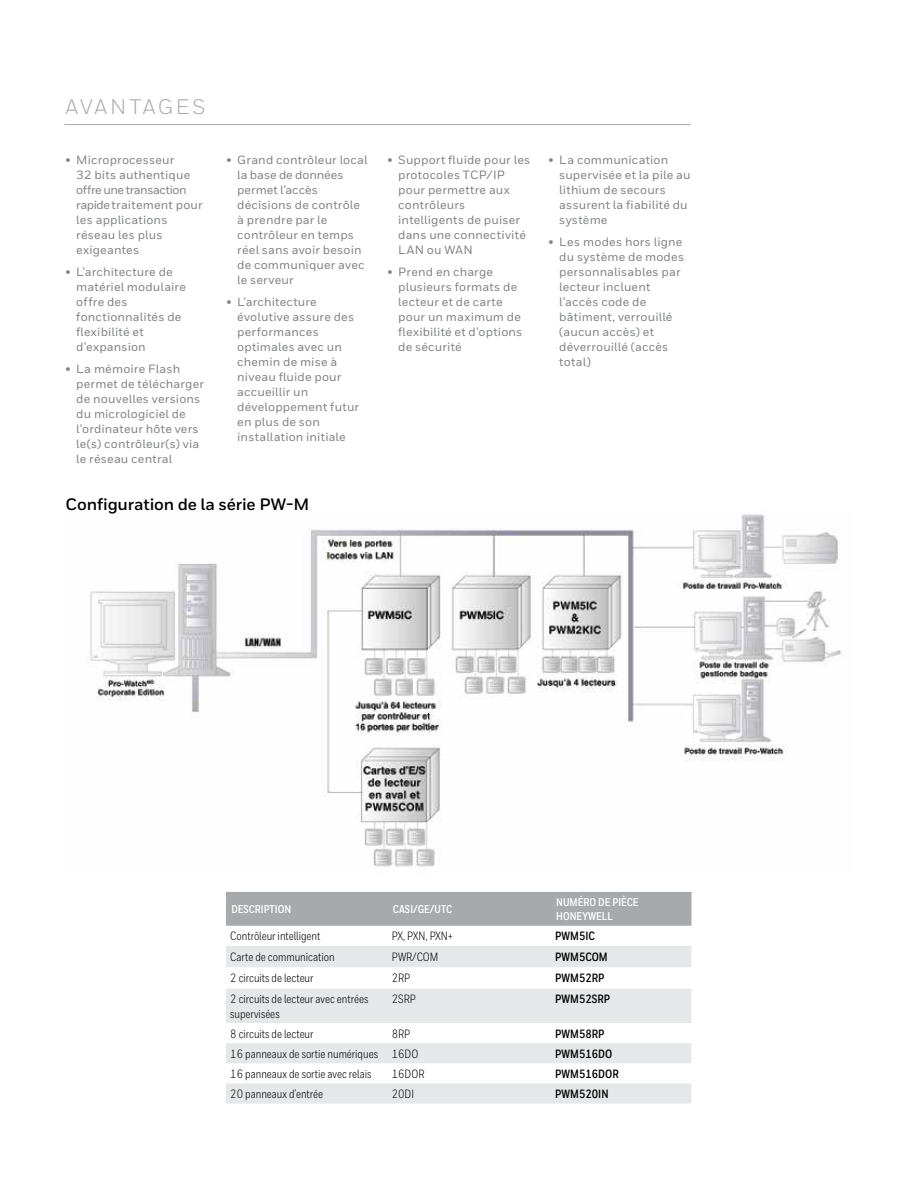
<style>
.page{position:relative;width:918px;height:1188px;background:#fff}
.page>*{position:absolute;margin:0;border:0;box-sizing:border-box;transform-origin:0 0}
.t1{font:21px "Honeywell Sans";letter-spacing:.125em;color:#a7a9ac}
.t2{font:700 16.5px "Honeywell Sans";letter-spacing:-.01em;color:#000}
.t3{font:500 12px/15px "Honeywell Sans";letter-spacing:.015em;color:#808285}
.t4{font:12px/14.2px "Honeywell Cond";color:#000}
.t5{font:700 12px "Honeywell Cond";color:#000}
.t6{font:700 11.25px/14.2px "Honeywell Cond";color:#fff}
</style>
<div class="page">
<hr style="left:64px;top:124px;width:626px;height:1px;background:#a7a9ac">
<img style="left:90px;top:514px;width:752px;height:353px">
<div style="left:226px;top:892px;width:466px;height:34px;background:#a7a9ac"></div>
<svg style="left:226px;top:946px;width:466px;height:158px;fill:#e6e7e8"></svg>
<h1 class="t1" style="left:65px;top:94px;width:142px">AVANTAGES</h1>
<p class="t3" style="left:76px;top:153px;width:128px;text-indent:-11px">• Microprocesseur<br>32 bits authentique offre une transaction rapide traitement pour les applications réseau les plus exigeantes</p>
<p class="t3" style="left:76px;top:265px;width:111px;text-indent:-11px">• L’architecture de matériel modulaire offre des fonctionnalités de flexibilité et d’expansion</p>
<p class="t3" style="left:76px;top:361px;width:129px;text-indent:-11px">• La mémoire Flash permet de télécharger de nouvelles versions du micrologiciel de l’ordinateur hôte vers le(s) contrôleur(s) via le réseau central</p>
<p class="t3" style="left:237px;top:153px;width:132px;text-indent:-11px">• Grand contrôleur local la base de données permet l’accès décisions de contrôle à prendre par le contrôleur en temps réel sans avoir besoin de communiquer avec le serveur</p>
<p class="t3" style="left:237px;top:294px;width:123px;text-indent:-11px">• L’architecture évolutive assure des performances optimales avec un chemin de mise à niveau fluide pour accueillir un développement futur en plus de son installation initiale</p>
<h2 class="t2" style="left:65px;top:494px;width:246px">Configuration de la série PW-M</h2>
<p class="t3" style="left:398px;top:153px;width:134px;text-indent:-11px">• Support fluide pour les protocoles TCP/IP pour permettre aux contrôleurs intelligents de puiser dans une connectivité<br>LAN ou WAN</p>
<p class="t3" style="left:398px;top:264px;width:126px;text-indent:-11px">• Prend en charge plusieurs formats de lecteur et de carte pour un maximum de flexibilité et d’options de sécurité</p>
<p class="t3" style="left:559px;top:153px;width:133px;text-indent:-11px">• La communication supervisée et la pile au lithium de secours assurent la fiabilité du système</p>
<p class="t3" style="left:559px;top:234px;width:126px;text-indent:-11px">• Les modes hors ligne du système de modes personnalisables par lecteur incluent l’accès code de bâtiment, verrouillé (aucun accès) et déverrouillé (accès total)</p>
<p class="t6" style="left:231px;top:902px;width:61px">DESCRIPTION</p>
<p class="t6" style="left:393px;top:902px;width:61px">CASI/GE/UTC</p>
<p class="t6" style="left:556px;top:895px;width:84px">NUMÉRO DE PIÈCE<br>HONEYWELL</p>
<p class="t4" style="left:230px;top:929px;width:92px">Contrôleur intelligent</p>
<p class="t4" style="left:392px;top:929px;width:62px">PX, PXN, PXN+</p>
<p class="t5" style="left:555px;top:929px;width:41px">PWM5IC</p>
<p class="t4" style="left:230px;top:949px;width:106px">Carte de communication</p>
<p class="t4" style="left:392px;top:949px;width:48px">PWR/COM</p>
<p class="t5" style="left:555px;top:949px;width:54px">PWM5COM</p>
<p class="t4" style="left:230px;top:971px;width:85px">2 circuits de lecteur</p>
<p class="t4" style="left:392px;top:971px;width:20px">2RP</p>
<p class="t5" style="left:555px;top:971px;width:51px">PWM52RP</p>
<p class="t4" style="left:230px;top:992px;width:140px">2 circuits de lecteur avec entrées supervisées</p>
<p class="t4" style="left:392px;top:992px;width:26px">2SRP</p>
<p class="t5" style="left:555px;top:992px;width:57px">PWM52SRP</p>
<p class="t4" style="left:230px;top:1027px;width:85px">8 circuits de lecteur</p>
<p class="t4" style="left:392px;top:1027px;width:20px">8RP</p>
<p class="t5" style="left:555px;top:1026px;width:51px">PWM58RP</p>
<p class="t4" style="left:230px;top:1047px;width:190px">16 panneaux de sortie numériques 16DO</p>
<p class="t5" style="left:555px;top:1046px;width:59px">PWM516DO</p>
<p class="t4" style="left:230px;top:1067px;width:143px">16 panneaux de sortie avec relais</p>
<p class="t4" style="left:392px;top:1067px;width:34px">16DOR</p>
<p class="t5" style="left:555px;top:1067px;width:65px">PWM516DOR</p>
<p class="t4" style="left:230px;top:1087px;width:94px">20 panneaux d’entrée</p>
<p class="t4" style="left:392px;top:1087px;width:24px">20DI</p>
<p class="t5" style="left:555px;top:1087px;width:55px">PWM520IN</p>
</div>
